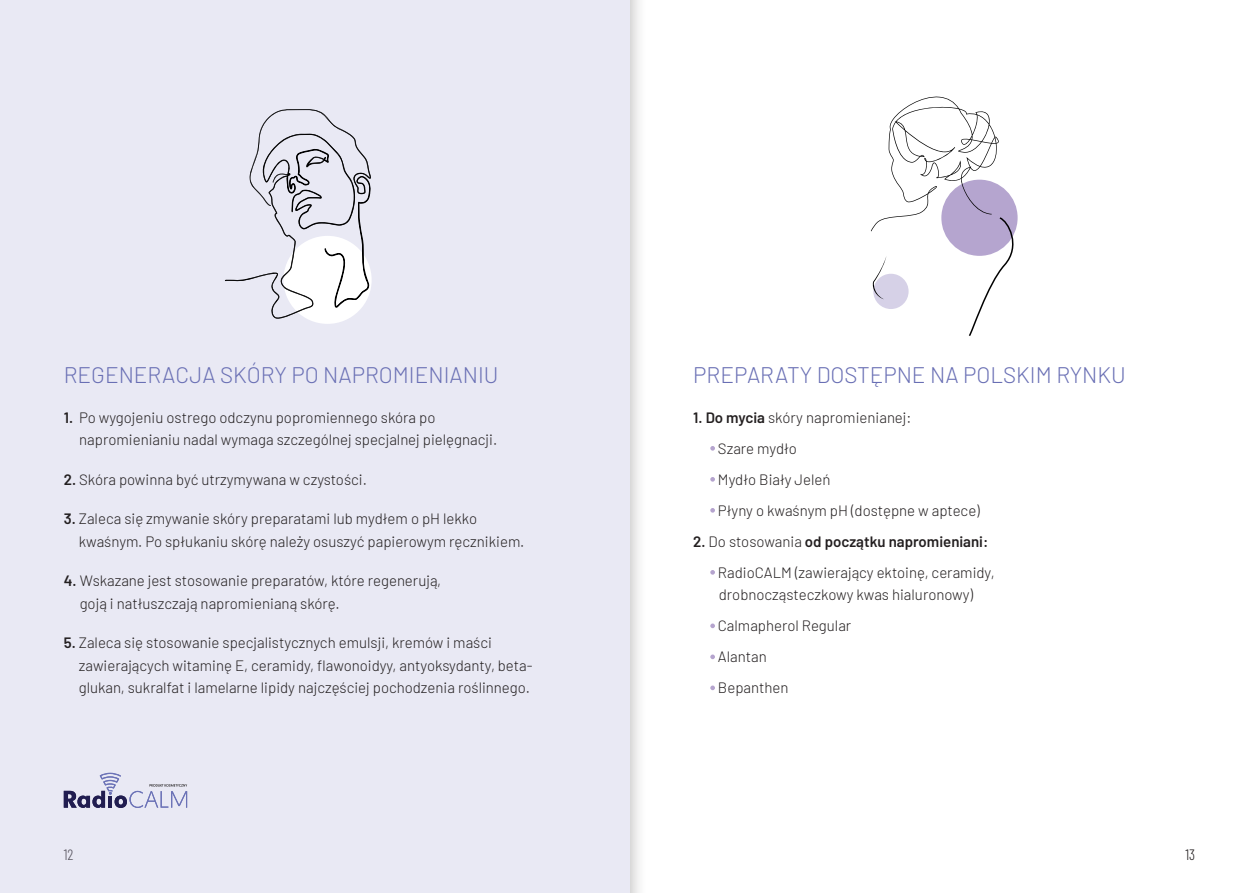
<style>
.page{position:relative;width:1259px;height:893px;background:#fff}
.page>*{position:absolute;margin:0;border:0;box-sizing:border-box;transform-origin:0 0}
.tytul{font:300 22.5px "Barlow";color:#696fb4}
.body{font:300 15px/22.5px "Barlow";color:#231f20}
.body-2{font:600 15px "Barlow";color:#231f20}
.t1{font:300 15px "Barlow Condensed";color:#231f20}
.s1{font-weight:600}
.s2{font-weight:300}
</style>
<div class="page">
<svg style="left:630px;top:0;width:9px;height:893px;fill:#e7e7e7"></svg>
<div style="left:0;top:0;width:629px;height:893px;background:#e9e9f4"></div>
<svg style="left:64px;top:773px;width:123px;height:35px"></svg>
<svg style="left:710px;top:446px;width:5px;height:5px"></svg>
<svg style="left:710px;top:477px;width:5px;height:5px"></svg>
<svg style="left:710px;top:508px;width:5px;height:5px"></svg>
<svg style="left:710px;top:570px;width:5px;height:5px"></svg>
<svg style="left:710px;top:623px;width:5px;height:5px"></svg>
<svg style="left:710px;top:654px;width:5px;height:5px"></svg>
<svg style="left:710px;top:685px;width:5px;height:5px"></svg>
<svg style="left:225px;top:109px;width:147px;height:210px"></svg>
<svg style="left:871px;top:96px;width:147px;height:240px"></svg>
<p class="tytul" style="left:64px;top:359px;width:436px">REGENERACJA SKÓRY PO NAPROMIENIANIU</p>
<p class="body" style="left:79px;top:405px;width:419px;text-indent:-15px"><span class="s1">1.</span> Po wygojeniu ostrego odczynu popromiennego skóra po napromienianiu nadal wymaga szczególnej specjalnej pielęgnacji.</p>
<p class="body" style="left:64px;top:467px;width:305px"><span class="s1">2.</span> Skóra powinna być utrzymywana w czystości.</p>
<p class="body" style="left:79px;top:506px;width:447px;text-indent:-15px"><span class="s1">3.</span> Zaleca się zmywanie skóry preparatami lub mydłem o pH lekko kwaśnym. Po spłukaniu skórę należy osuszyć papierowym ręcznikiem.</p>
<p class="body" style="left:80px;top:568px;width:363px;text-indent:-16px"><span class="s1">4.</span> Wskazane jest stosowanie preparatów, które regenerują, goją i natłuszczają napromienianą skórę.</p>
<p class="body" style="left:79px;top:630px;width:455px;text-indent:-15px"><span class="s1">5.</span> Zaleca się stosowanie specjalistycznych emulsji, kremów i maści zawierających witaminę E, ceramidy, flawonoidyy, antyoksydanty, beta&shy;glukan, sukralfat i lamelarne lipidy najczęściej pochodzenia roślinnego.</p>
<p class="tytul" style="left:693px;top:359px;width:434px">PREPARATY DOSTĘPNE NA POLSKIM RYNKU</p>
<p class="body" style="left:693px;top:405px;width:220px"><span class="s1">1. Do mycia</span> skóry napromienianej:</p>
<p class="body" style="left:718px;top:436px;width:81px">Szare mydło</p>
<p class="body" style="left:718px;top:467px;width:114px">Mydło Biały Jeleń</p>
<p class="body" style="left:718px;top:498px;width:263px">Płyny o kwaśnym pH (dostępne w aptece)</p>
<p class="body-2" style="left:693px;top:530px;width:297px">2. <span class="s2">Do stosowania</span> od początku napromieniani:</p>
<p class="body" style="left:718px;top:560px;width:278px">RadioCALM (zawierający ektoinę, ceramidy,</p>
<p class="body" style="left:719px;top:582px;width:256px">drobnocząsteczkowy kwas hialuronowy)</p>
<p class="body" style="left:718px;top:613px;width:135px">Calmapherol Regular</p>
<p class="body" style="left:718px;top:644px;width:50px">Alantan</p>
<p class="body" style="left:718px;top:675px;width:72px">Bepanthen</p>
<p class="t1" style="left:64px;top:844px;width:11px">12</p>
<p class="t1" style="left:1185px;top:844px;width:11px">13</p>
</div>
